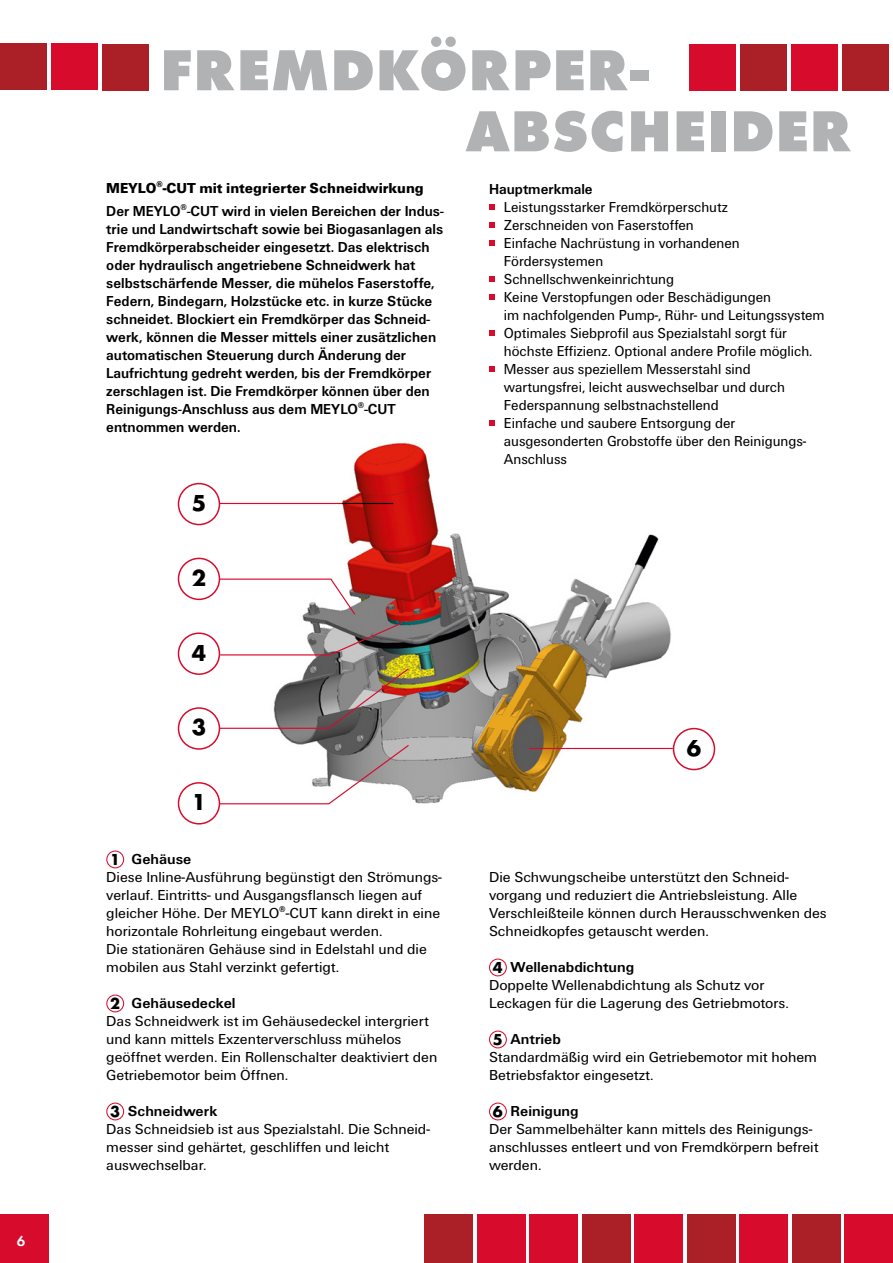
<style>
.page{position:relative;width:893px;height:1263px;background:#fff}
.page>*{position:absolute;margin:0;border:0;box-sizing:border-box;transform-origin:0 0}
.t1{font:800 60px "Futura T";letter-spacing:.01em;color:#b1b2b3}
.t2{font:700 24px "Futura T";color:#000}
.t3{font:700 16.5px "Futura T";color:#000}
.t4{font:15px/18px "Unitus T";color:#000}
.t5{font:700 15px/18px "Unitus T";color:#000;scale:.95 1}
.t6{font:15px/18px "Unitus T";color:#000;scale:.95 1}
.t7{font:900 15px "Unitus T";color:#000;scale:.95 1}
.t8{font:600 15px "Futura T";color:#fff}
.s1{font-weight:700}
</style>
<div class="page">
<img style="left:260px;top:442px;width:425px;height:362px">
<div style="left:673px;top:728px;width:42px;height:42px;border:2px solid #d70b2c;border-radius:50%"></div>
<div style="left:178px;top:483px;width:42px;height:42px;border:2px solid #d70b2c;border-radius:50%"></div>
<div style="left:178px;top:558px;width:42px;height:42px;border:2px solid #d70b2c;border-radius:50%"></div>
<div style="left:178px;top:632px;width:42px;height:43px;border:2px solid #d70b2c;border-radius:50%"></div>
<div style="left:178px;top:707px;width:42px;height:43px;border:2px solid #d70b2c;border-radius:50%"></div>
<div style="left:178px;top:782px;width:42px;height:42px;border:2px solid #d70b2c;border-radius:50%"></div>
<hr style="left:529px;top:748px;width:144px;height:1px;background:#d70b2c">
<hr style="left:219px;top:503px;width:177px;height:1px;background:#d70b2c">
<hr style="left:342px;top:503px;width:51px;height:1px;background:#000">
<svg style="left:218px;top:667px;width:192px;height:62px"></svg>
<svg style="left:218px;top:744px;width:192px;height:61px"></svg>
<svg style="left:219px;top:578px;width:184px;height:78px"></svg>
<div style="left:0;top:44px;width:47px;height:46px;background:#ab2026"></div>
<div style="left:51px;top:44px;width:47px;height:46px;background:#d70b2c"></div>
<div style="left:102px;top:44px;width:47px;height:46px;background:#ab2026"></div>
<div style="left:842px;top:44px;width:47px;height:47px;background:#ab2026"></div>
<div style="left:791px;top:44px;width:47px;height:47px;background:#d70b2c"></div>
<div style="left:689px;top:44px;width:47px;height:47px;background:#d70b2c"></div>
<div style="left:740px;top:44px;width:47px;height:47px;background:#ab2026"></div>
<svg style="left:489px;top:205px;width:5px;height:5px"></svg>
<svg style="left:489px;top:223px;width:5px;height:5px"></svg>
<svg style="left:489px;top:241px;width:5px;height:5px"></svg>
<svg style="left:489px;top:277px;width:5px;height:5px"></svg>
<svg style="left:489px;top:295px;width:5px;height:5px"></svg>
<svg style="left:489px;top:331px;width:5px;height:5px"></svg>
<svg style="left:489px;top:367px;width:5px;height:5px"></svg>
<svg style="left:489px;top:421px;width:5px;height:5px"></svg>
<div style="left:106px;top:850px;width:18px;height:18px;border:1px solid #d70b2c;border-radius:50%"></div>
<div style="left:106px;top:994px;width:18px;height:18px;border:1px solid #d70b2c;border-radius:50%"></div>
<div style="left:106px;top:1102px;width:18px;height:18px;border:1px solid #d70b2c;border-radius:50%"></div>
<div style="left:489px;top:958px;width:18px;height:18px;border:1px solid #d70b2c;border-radius:50%"></div>
<div style="left:489px;top:1030px;width:18px;height:18px;border:1px solid #d70b2c;border-radius:50%"></div>
<div style="left:489px;top:1102px;width:18px;height:18px;border:1px solid #d70b2c;border-radius:50%"></div>
<div style="left:740px;top:1215px;width:48px;height:48px;background:#d70b2c"></div>
<div style="left:845px;top:1215px;width:48px;height:48px;background:#d70b2c"></div>
<div style="left:477px;top:1215px;width:48px;height:48px;background:#d70b2c"></div>
<div style="left:425px;top:1215px;width:48px;height:48px;background:#ab2026"></div>
<div style="left:792px;top:1215px;width:48px;height:48px;background:#ab2026"></div>
<div style="left:530px;top:1215px;width:48px;height:48px;background:#d70b2c"></div>
<div style="left:582px;top:1215px;width:48px;height:48px;background:#ab2026"></div>
<div style="left:635px;top:1215px;width:48px;height:48px;background:#d70b2c"></div>
<div style="left:687px;top:1215px;width:48px;height:48px;background:#ab2026"></div>
<div style="left:0;top:1215px;width:48px;height:48px;background:#d70b2c"></div>
<p class="t8" style="left:17px;top:1232px;width:10px">6</p>
<p class="t1" style="left:160px;top:34px;width:491px">FREMDKÖRPER-</p>
<p class="t1" style="left:466px;top:95px;width:388px">ABSCHEIDER</p>
<p class="t7" style="left:106px;top:180px;width:336px">MEYLO<sup>®</sup>-CUT mit integrierter Schneidwirkung</p>
<p class="t5" style="left:106px;top:202px;width:357px">Der MEYLO<sup>®</sup>-CUT wird in vielen Bereichen der Indus&shy;trie und Landwirtschaft sowie bei Biogasanlagen als Fremdkörperabscheider eingesetzt. Das elektrisch oder hydraulisch angetriebene Schneidwerk hat selbstschärfende Messer, die mühelos Faserstoffe, Federn, Bindegarn, Holzstücke etc. in kurze Stücke schneidet. Blockiert ein Fremdkörper das Schneid&shy;werk, können die Messer mittels einer zusätzlichen automatischen Steuerung durch Änderung der Laufrichtung gedreht werden, bis der Fremdkörper zerschlagen ist. Die Fremdkörper können über den Reinigungs-Anschluss aus dem MEYLO<sup>®</sup>-CUT entnommen werden.</p>
<p class="t6" style="left:504px;top:179px;width:339px;text-indent:-15px"><span class="s1">Hauptmerkmale<br></span>Leistungsstarker Fremdkörperschutz<br>Zerschneiden von Faserstoffen<br>Einfache Nachrüstung in vorhandenen Fördersystemen<br>Schnellschwenkeinrichtung<br>Keine Verstopfungen oder Beschädigungen<br>im nachfolgenden Pump-, Rühr- und Leitungssystem Optimales Siebprofil aus Spezialstahl sorgt für höchste Effizienz. Optional andere Profile möglich.<br>Messer aus speziellem Messerstahl sind wartungsfrei, leicht auswechselbar und durch Federspannung selbstnachstellend<br>Einfache und saubere Entsorgung der ausgesonderten Grobstoffe über den Reinigungs-Anschluss</p>
<p class="t2" style="left:192px;top:489px;width:16px">5</p>
<p class="t2" style="left:192px;top:564px;width:16px">2</p>
<p class="t2" style="left:192px;top:638px;width:16px">4</p>
<p class="t2" style="left:192px;top:713px;width:16px">3</p>
<p class="t2" style="left:192px;top:788px;width:16px">1</p>
<p class="t3" style="left:110px;top:850px;width:11px">1</p>
<p class="t4" style="left:106px;top:850px;width:337px;text-indent:25px"><span class="s1">Gehäuse<br></span>Diese Inline-Ausführung begünstigt den Strömungs&shy;verlauf. Eintritts- und Ausgangsflansch liegen auf gleicher Höhe. Der MEYLO<sup>®</sup>-CUT kann direkt in eine horizontale Rohrleitung eingebaut werden.<br>Die stationären Gehäuse sind in Edelstahl und die mobilen aus Stahl verzinkt gefertigt.</p>
<p class="t3" style="left:110px;top:994px;width:11px">2</p>
<p class="t4" style="left:106px;top:994px;width:333px;text-indent:25px"><span class="s1">Gehäusedeckel<br></span>Das Schneidwerk ist im Gehäusedeckel intergriert und kann mittels Exzenterverschluss mühelos geöffnet werden. Ein Rollenschalter deaktiviert den Getriebemotor beim Öffnen.</p>
<p class="t3" style="left:110px;top:1102px;width:11px">3</p>
<p class="t4" style="left:106px;top:1102px;width:325px;text-indent:22px"><span class="s1">Schneidwerk<br></span>Das Schneidsieb ist aus Spezialstahl. Die Schneid&shy;messer sind gehärtet, geschliffen und leicht auswechselbar.</p>
<p class="t2" style="left:687px;top:734px;width:16px">6</p>
<p class="t4" style="left:489px;top:868px;width:339px">Die Schwungscheibe unterstützt den Schneid&shy;vorgang und reduziert die Antriebsleistung. Alle Verschleißteile können durch Herausschwenken des Schneidkopfes getauscht werden.</p>
<p class="t3" style="left:493px;top:958px;width:11px">4</p>
<p class="t4" style="left:489px;top:958px;width:301px;text-indent:22px"><span class="s1">Wellenabdichtung<br></span>Doppelte Wellenabdichtung als Schutz vor<br>Leckagen für die Lagerung des Getriebmotors.</p>
<p class="t3" style="left:493px;top:1030px;width:11px">5</p>
<p class="t4" style="left:489px;top:1030px;width:329px;text-indent:22px"><span class="s1">Antrieb<br></span>Standardmäßig wird ein Getriebemotor mit hohem<br>Betriebsfaktor eingesetzt.</p>
<p class="t3" style="left:493px;top:1102px;width:11px">6</p>
<p class="t4" style="left:489px;top:1102px;width:331px;text-indent:22px"><span class="s1">Reinigung<br></span>Der Sammelbehälter kann mittels des Reinigungs&shy;anschlusses entleert und von Fremdkörpern befreit werden.</p>
</div>
